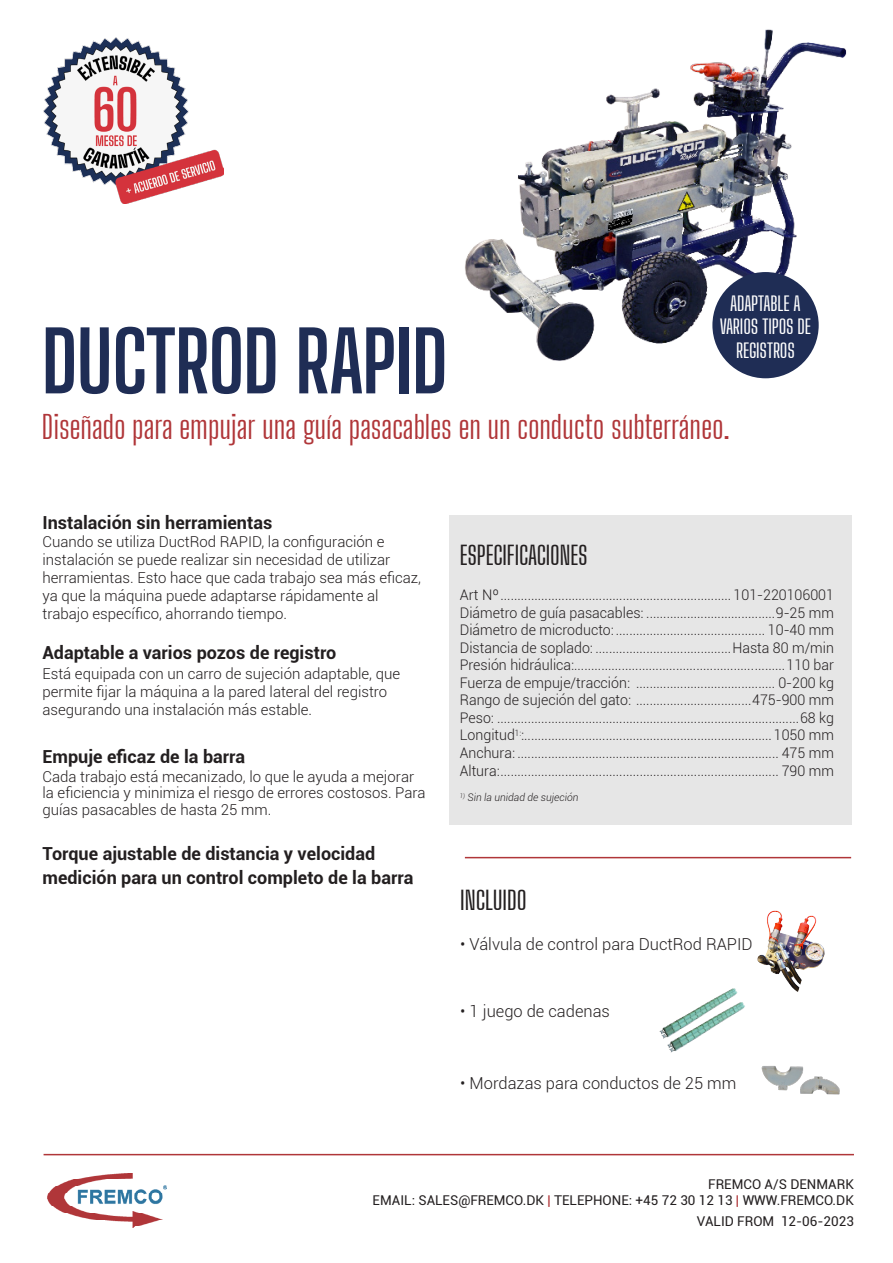
<style>
.page{position:relative;width:893px;height:1263px;background:#fff}
.page>*{position:absolute;margin:0;border:0;box-sizing:border-box;transform-origin:0 0}
.t1{font:700 82.5px "Big Shoulders Display";letter-spacing:-.015em;color:#1f2d55}
.t2{font:31.5px "Big Shoulders Display";letter-spacing:-.005em;color:#b03639}
.t3{font:500 25.5px "Big Shoulders Display";letter-spacing:-.01em;color:#231f20}
.t4{font:500 19.5px/23.4px "Big Shoulders Display";letter-spacing:-.01em;color:#fff;text-align:center}
.t5{font:700 18px "Roboto";color:#231f20}
.t6{font:300 16.5px "Roboto";color:#231f20}
.t7{font:300 15px/18px "Roboto";color:#231f20}
.t8{font:300 14.55px "Roboto";color:#231f20}
.t9{font:13.5px/16.2px "Roboto";color:#231f20;text-align:right}
.t10{font:italic 300 10.5px "Roboto";color:#231f20}
.s1{color:#b03639}
</style>
<div class="page">
<img style="left:465px;top:29px;width:382px;height:343px">
<div style="left:449px;top:516px;width:402px;height:309px;background:#e6e6e6"></div>
<img style="left:47px;top:1173px;width:119px;height:55px">
<hr style="left:44px;top:1154px;width:810px;height:1px;background:#b03639">
<div style="left:712px;top:272px;width:107px;height:106px;background:#1f2d55;border-radius:50%"></div>
<hr style="left:465px;top:857px;width:386px;height:1px;background:#b03639">
<img style="left:761px;top:1066px;width:79px;height:29px">
<img style="left:667px;top:1002px;width:73px;height:51px">
<img style="left:659px;top:992px;width:74px;height:47px">
<img style="left:44px;top:38px;width:180px;height:165px">
<img style="left:725px;top:910px;width:100px;height:91px">
<p class="t1" style="left:42px;top:305px;width:408px">DUCTROD RAPID</p>
<p class="t4" style="left:720px;top:292px;width:93px">ADAPTABLE A<br>VARIOS TIPOS DE<br>REGISTROS</p>
<p class="t2" style="left:42px;top:406px;width:689px">Diseñado para empujar una guía pasacables en un conducto subterráneo.</p>
<p class="t5" style="left:42px;top:510px;width:231px">Instalación sin herramientas</p>
<p class="t7" style="left:42px;top:532px;width:344px">Cuando se utiliza DuctRod RAPID, la configuración e</p>
<p class="t7" style="left:42px;top:550px;width:380px">instalación se puede realizar sin necesidad de utilizar herramientas. Esto hace que cada trabajo sea más eficaz, ya que la máquina puede adaptarse rápidamente al trabajo específico, ahorrando tiempo.</p>
<p class="t5" style="left:42px;top:640px;width:295px">Adaptable a varios pozos de registro</p>
<p class="t7" style="left:42px;top:664px;width:359px">Está equipada con un carro de sujeción adaptable, que permite fijar la máquina a la pared lateral del registro asegurando una instalación más estable.</p>
<p class="t5" style="left:42px;top:744px;width:204px">Empuje eficaz de la barra</p>
<p class="t7" style="left:42px;top:768px;width:385px;line-height:16.5px">Cada trabajo está mecanizado, lo que le ayuda a mejorar la eficiencia y minimiza el riesgo de errores costosos. Para guías pasacables de hasta 25 mm.</p>
<p class="t5" style="left:42px;top:841px;width:334px">Torque ajustable de distancia y velocidad</p>
<p class="t5" style="left:42px;top:865px;width:372px">medición para un control completo de la barra</p>
<p class="t3" style="left:460px;top:538px;width:129px">ESPECIFICACIONES</p>
<p class="t8" style="left:460px;top:585px;width:376px">Art Nº.................................................................... 101-220106001</p>
<p class="t8" style="left:460px;top:602px;width:376px">Diámetro de guía pasacables: ......................................9-25 mm</p>
<p class="t8" style="left:460px;top:620px;width:376px">Diámetro de microducto: ............................................ 10-40 mm</p>
<p class="t8" style="left:460px;top:637px;width:376px">Distancia de soplado: ........................................Hasta 80 m/min</p>
<p class="t8" style="left:460px;top:655px;width:376px">Presión hidráulica:..............................................................110 bar</p>
<p class="t8" style="left:460px;top:673px;width:376px">Fuerza de empuje/tracción: ......................................... 0-200 kg</p>
<p class="t8" style="left:460px;top:690px;width:376px">Rango de sujeción del gato: ..................................475-900 mm</p>
<p class="t8" style="left:460px;top:708px;width:376px">Peso: .........................................................................................68 kg</p>
<p class="t8" style="left:460px;top:725px;width:376px">Longitud<sup>1:</sup>:.........................................................................1050 mm</p>
<p class="t8" style="left:460px;top:743px;width:376px">Anchura: ............................................................................. 475 mm</p>
<p class="t8" style="left:460px;top:760px;width:376px">Altura:.................................................................................. 790 mm</p>
<p class="t10" style="left:460px;top:790px;width:120px"><sup>1)</sup> Sin la unidad de sujeción</p>
<p class="t3" style="left:460px;top:884px;width:68px">INCLUIDO</p>
<p class="t6" style="left:460px;top:933px;width:294px">• Válvula de control para DuctRod RAPID</p>
<p class="t6" style="left:460px;top:999px;width:151px">• 1 juego de cadenas</p>
<p class="t6" style="left:460px;top:1071px;width:278px">• Mordazas para conductos de 25 mm</p>
<p class="t9" style="left:373px;top:1175px;width:483px">FREMCO A/S DENMARK<br>EMAIL: SALES@FREMCO.DK <span class="s1">|</span> TELEPHONE: +45 72 30 12 13 <span class="s1">|</span> WWW.FREMCO.DK</p>
<p class="t9" style="left:697px;top:1212px;width:159px">VALID FROM 12-06-2023</p>
</div>
